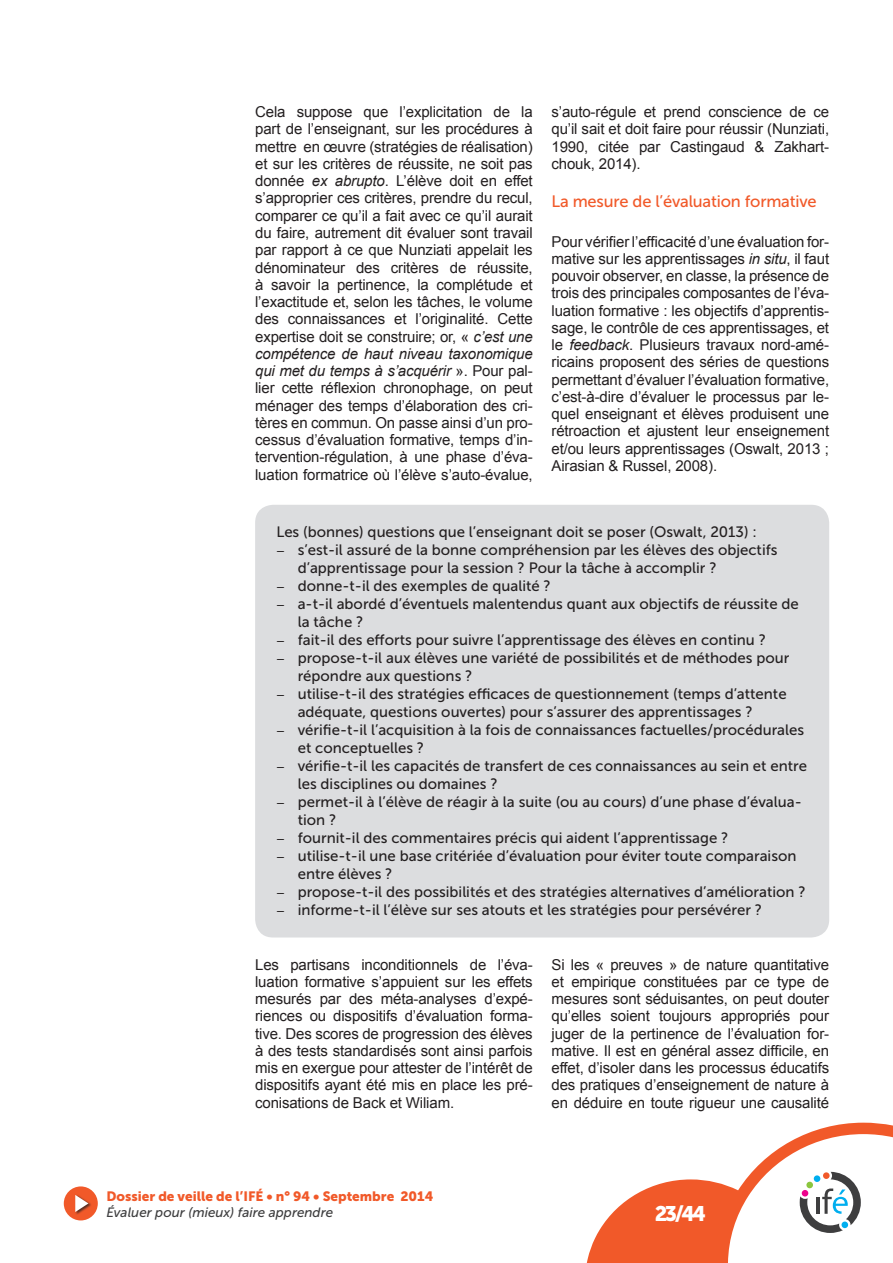
<style>
.page{position:relative;width:893px;height:1263px;background:#fff}
.page>*{position:absolute;margin:0;border:0;box-sizing:border-box;transform-origin:0 0}
.t1{font:21px "Museo Sans 900";color:#fff}
.t2{font:16.5px "Museo Sans 500";letter-spacing:-.01em;color:#f15929}
.t3{font:15px/17.2px "Arial";letter-spacing:-.01em;color:#231f20;text-align:justify}
.t4{font:15px "Museo Sans 500";color:#231f20}
.t5{font:13.5px "Museo Sans 900";color:#f15929}
.t6{font:italic 13.5px "Museo Sans 500";color:#3e3e3f}
.s1{font-style:italic}
</style>
<div class="page">
<div style="left:64px;top:1186px;width:34px;height:34px;background:#f15929;border-radius:50%"></div>
<div style="left:75px;top:1194px;width:16px;height:21px;background:#231f20;opacity:.75"></div>
<svg style="left:75px;top:1195px;width:13px;height:17px"></svg>
<svg style="left:587px;top:1123px;width:306px;height:140px"></svg>
<div style="left:806px;top:1181px;width:7px;height:7px;background:#8bc63e;border-radius:50%"></div>
<div style="left:814px;top:1175px;width:6px;height:7px;background:#00aeef;border-radius:50%"></div>
<div style="left:823px;top:1172px;width:7px;height:7px;background:#f15929;border-radius:50%"></div>
<div style="left:841px;top:1221px;width:7px;height:7px;background:#00aeef;border-radius:50%"></div>
<div style="left:801px;top:1190px;width:7px;height:7px;background:#ed028c;border-radius:50%"></div>
<div style="left:255px;top:505px;width:574px;height:432px;background:#dcdddf;border-radius:18px"></div>
<p class="t3" style="left:255px;top:103px;width:279px">Cela suppose que l’explicitation de la part de l’enseignant, sur les procédures à mettre en œuvre (stratégies de réalisation) et sur les critères de réussite, ne soit pas donnée <span class="s1">ex abrupto</span>. L’élève doit en effet s’approprier ces critères, prendre du recul, comparer ce qu’il a fait avec ce qu’il aurait du faire, autrement dit évaluer sont travail par rapport à ce que Nunziati appelait les dénominateur des critères de réussite, à savoir la pertinence, la complétude et l’exactitude et, selon les tâches, le volume des connaissances et l’originalité. Cette expertise doit se construire; or, « <span class="s1">c’est une compétence de haut niveau taxonomique qui met du temps à s’acquérir</span> ». Pour pal&shy;lier cette réflexion chronophage, on peut ménager des temps d’élaboration des cri&shy;tères en commun. On passe ainsi d’un pro&shy;cessus d’évaluation formative, temps d’in&shy;tervention-régulation, à une phase d’éva&shy;luation formatrice où l’élève s’auto-évalue,</p>
<p class="t3" style="left:551px;top:103px;width:279px">s’auto-régule et prend conscience de ce qu’il sait et doit faire pour réussir (Nunziati, 1990, citée par Castingaud &amp; Zakhart&shy;chouk, 2014).</p>
<p class="t2" style="left:551px;top:192px;width:267px">La mesure de l’évaluation formative</p>
<p class="t3" style="left:551px;top:233px;width:279px">Pour vérifier l’efficacité d’une évaluation for&shy;mative sur les apprentissages <span class="s1">in situ</span>, il faut pouvoir observer, en classe, la présence de trois des principales composantes de l’éva&shy;luation formative : les objectifs d’apprentis&shy;sage, le contrôle de ces apprentissages, et le <span class="s1">feedback</span>. Plusieurs travaux nord-amé&shy;ricains proposent des séries de questions permettant d’évaluer l’évaluation formative, c’est-à-dire d’évaluer le processus par le&shy;quel enseignant et élèves produisent une rétroaction et ajustent leur enseignement et/ou leurs apprentissages (Oswalt, 2013 ; Airasian &amp; Russel, 2008).</p>
<p class="t4" style="left:276px;top:524px;width:482px">Les (bonnes) questions que l’enseignant doit se poser (Oswalt, 2013) :</p>
<p class="t4" style="left:276px;top:542px;width:503px">− s’est-il assuré de la bonne compréhension par les élèves des objectifs</p>
<p class="t4" style="left:298px;top:560px;width:421px">d’apprentissage pour la session ? Pour la tâche à accomplir ?</p>
<p class="t4" style="left:276px;top:578px;width:276px">− donne-t-il des exemples de qualité ?</p>
<p class="t4" style="left:276px;top:596px;width:524px">− a-t-il abordé d’éventuels malentendus quant aux objectifs de réussite de</p>
<p class="t4" style="left:298px;top:614px;width:67px">la tâche ?</p>
<p class="t4" style="left:276px;top:632px;width:491px">− fait-il des efforts pour suivre l’apprentissage des élèves en continu ?</p>
<p class="t4" style="left:276px;top:650px;width:514px">− propose-t-il aux élèves une variété de possibilités et de méthodes pour</p>
<p class="t4" style="left:298px;top:668px;width:176px">répondre aux questions ?</p>
<p class="t4" style="left:276px;top:686px;width:512px">− utilise-t-il des stratégies efficaces de questionnement (temps d’attente</p>
<p class="t4" style="left:298px;top:704px;width:457px">adéquate, questions ouvertes) pour s’assurer des apprentissages ?</p>
<p class="t4" style="left:276px;top:722px;width:529px">− vérifie-t-il l’acquisition à la fois de connaissances factuelles/procédurales</p>
<p class="t4" style="left:298px;top:740px;width:128px">et conceptuelles ?</p>
<p class="t4" style="left:276px;top:758px;width:532px">− vérifie-t-il les capacités de transfert de ces connaissances au sein et entre</p>
<p class="t4" style="left:298px;top:776px;width:202px">les disciplines ou domaines ?</p>
<p class="t4" style="left:276px;top:794px;width:527px">− permet-il à l’élève de réagir à la suite (ou au cours) d’une phase d’évalua-</p>
<p class="t4" style="left:298px;top:812px;width:40px">tion ?</p>
<p class="t4" style="left:276px;top:830px;width:454px">− fournit-il des commentaires précis qui aident l’apprentissage ?</p>
<p class="t4" style="left:276px;top:848px;width:522px">− utilise-t-il une base critériée d’évaluation pour éviter toute comparaison</p>
<p class="t4" style="left:298px;top:866px;width:96px">entre élèves ?</p>
<p class="t4" style="left:276px;top:884px;width:531px">− propose-t-il des possibilités et des stratégies alternatives d’amélioration ?</p>
<p class="t4" style="left:276px;top:902px;width:487px">− informe-t-il l’élève sur ses atouts et les stratégies pour persévérer ?</p>
<p class="t3" style="left:255px;top:956px;width:279px">Les partisans inconditionnels de l’éva&shy;luation formative s’appuient sur les effets mesurés par des méta-analyses d’expé&shy;riences ou dispositifs d’évaluation forma&shy;tive. Des scores de progression des élèves à des tests standardisés sont ainsi parfois mis en exergue pour attester de l’intérêt de dispositifs ayant été mis en place les pré&shy;conisations de Back et Wiliam.</p>
<p class="t3" style="left:551px;top:956px;width:279px">Si les « preuves » de nature quantitative et empirique constituées par ce type de mesures sont séduisantes, on peut douter qu’elles soient toujours appropriés pour juger de la pertinence de l’évaluation for&shy;mative. Il est en général assez difficile, en effet, d’isoler dans les processus éducatifs des pratiques d’enseignement de nature à en déduire en toute rigueur une causalité</p>
<p class="t5" style="left:106px;top:1188px;width:328px">Dossier de veille de l’IFÉ • n° 94 • Septembre 2014</p>
<p class="t6" style="left:106px;top:1205px;width:228px">Évaluer pour (mieux) faire apprendre</p>
<h1 class="t1" style="left:655px;top:1202px;width:53px">23/44</h1>
</div>
